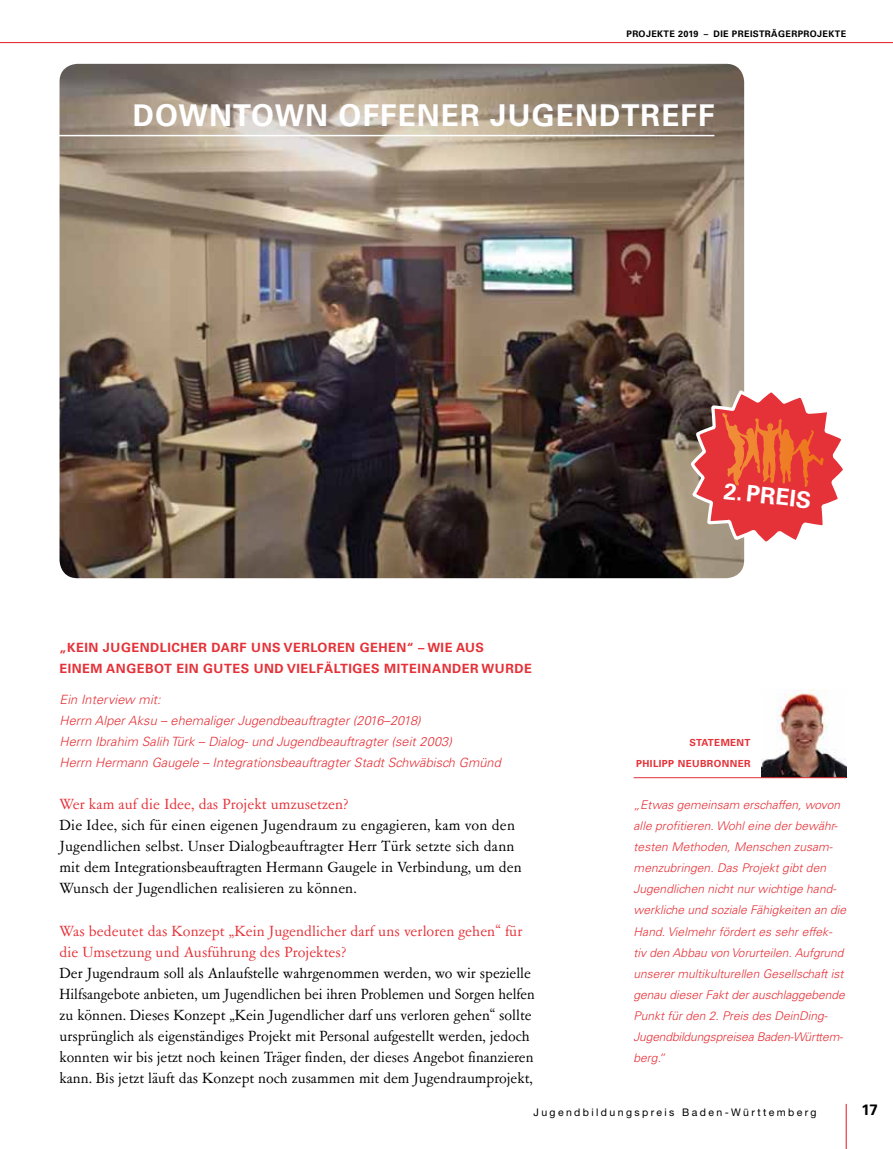
<style>
.page{position:relative;width:893px;height:1149px;background:#fff}
.page>*{position:absolute;margin:0;border:0;box-sizing:border-box;transform-origin:0 0}
.t1{font:700 30px "Univers LT";letter-spacing:.04em;color:#fff}
.t2{font:700 22.8px "Univers LT";color:#fff}
.t3{font:16.5px/21px "Garamont Amst SBOP Rom";color:#000}
.t4{font:16.5px/21px "Garamont Amst SBOP Rom";letter-spacing:.005em;color:#e53138}
.t5{font:700 15px "Univers LT";color:#000}
.t6{font:italic 300 12.75px/21px "Univers LT";letter-spacing:.005em;color:#e53138}
.t7{font:700 12.75px/21px "Univers LT";letter-spacing:.04em;color:#e53138}
.t8{font:italic 300 12px/21px "Univers LT";color:#e53138}
.t9{font:10.5px "Helvetica Neue LT";letter-spacing:.23em;color:#000}
.t10{font:700 9.75px/21px "Univers LT";letter-spacing:.04em;color:#e53138;text-align:right}
.t11{font:700 9px "Univers LT";letter-spacing:.04em;color:#000}
</style>
<div class="page">
<img style="left:60px;top:64px;width:684px;height:514px">
<hr style="left:30px;top:135px;width:684px;height:1px;background:#fff">
<svg style="left:690px;top:387px;width:153px;height:159px"></svg>
<img style="left:761px;top:689px;width:85px;height:88px">
<hr style="left:634px;top:777px;width:212px;height:1px;background:#e53138">
<hr style="left:846px;top:1103px;width:1px;height:45px;background:#e53138">
<hr style="left:0;top:42px;width:893px;height:1px;background:#e53138">
<p class="t11" style="left:626px;top:28px;width:221px">PROJEKTE 2019 – DIE PREISTRÄGERPROJEKTE</p>
<h1 class="t1" style="left:133px;top:98px;width:583px">DOWNTOWN OFFENER JUGENDTREFF</h1>
<h2 class="t2" style="left:725px;top:477px;width:89px;rotate:6deg">2.PREIS</h2>
<p class="t7" style="left:60px;top:636px;width:474px">„KEIN JUGENDLICHER DARF UNS VERLOREN GEHEN“ – WIE AUS<br>EINEM ANGEBOT EIN GUTES UND VIELFÄLTIGES MITEINANDER WURDE</p>
<p class="t6" style="left:60px;top:689px;width:443px">Ein Interview mit:<br>Herrn Alper Aksu – ehemaliger Jugendbeauftragter (2016–2018)<br>Herrn Ibrahim Salih Türk – Dialog- und Jugendbeauftragter (seit 2003)<br>Herrn Hermann Gaugele – Integrationsbeauftragter Stadt Schwäbisch Gmünd</p>
<p class="t4" style="left:60px;top:794px;width:291px">Wer kam auf die Idee, das Projekt umzusetzen?</p>
<p class="t3" style="left:60px;top:815px;width:464px">Die Idee, sich für einen eigenen Jugendraum zu engagieren, kam von den Jugendlichen selbst. Unser Dialogbeauftragter Herr Türk setzte sich dann mit dem Integrationsbeauftragten Hermann Gaugele in Verbindung, um den Wunsch der Jugendlichen realisieren zu können.</p>
<p class="t4" style="left:60px;top:920px;width:464px">Was bedeutet das Konzept „Kein Jugendlicher darf uns verloren gehen“ für die Umsetzung und Ausführung des Projektes?</p>
<p class="t3" style="left:60px;top:962px;width:477px">Der Jugendraum soll als Anlaufstelle wahrgenommen werden, wo wir spezielle Hilfsangebote anbieten, um Jugendlichen bei ihren Problemen und Sorgen helfen zu können. Dieses Konzept „Kein Jugendlicher darf uns verloren gehen“ sollte ursprünglich als eigenständiges Projekt mit Personal aufgestellt werden, jedoch konnten wir bis jetzt noch keinen Träger finden, der dieses Angebot finanzieren kann. Bis jetzt läuft das Konzept noch zusammen mit dem Jugendraumprojekt,</p>
<p class="t10" style="left:636px;top:732px;width:116px">STATEMENT<br>PHILIPP NEUBRONNER</p>
<p class="t8" style="left:634px;top:794px;width:214px">„Etwas gemeinsam erschaffen, wovon alle profitieren. Wohl eine der bewähr&shy;testen Methoden, Menschen zusam&shy;menzubringen. Das Projekt gibt den Jugendlichen nicht nur wichtige hand&shy;werkliche und soziale Fähigkeiten an die Hand. Vielmehr fördert es sehr effek&shy;tiv den Abbau von Vorurteilen. Aufgrund unserer multikulturellen Gesellschaft ist genau dieser Fakt der auschlaggebende Punkt für den 2. Preis des DeinDing-Jugendbildungspreisea Baden-Württem&shy;berg.“</p>
<p class="t9" style="left:533px;top:1105px;width:284px">Jugendbildungspreis Baden-Württemberg</p>
<p class="t5" style="left:861px;top:1100px;width:18px">17</p>
</div>
